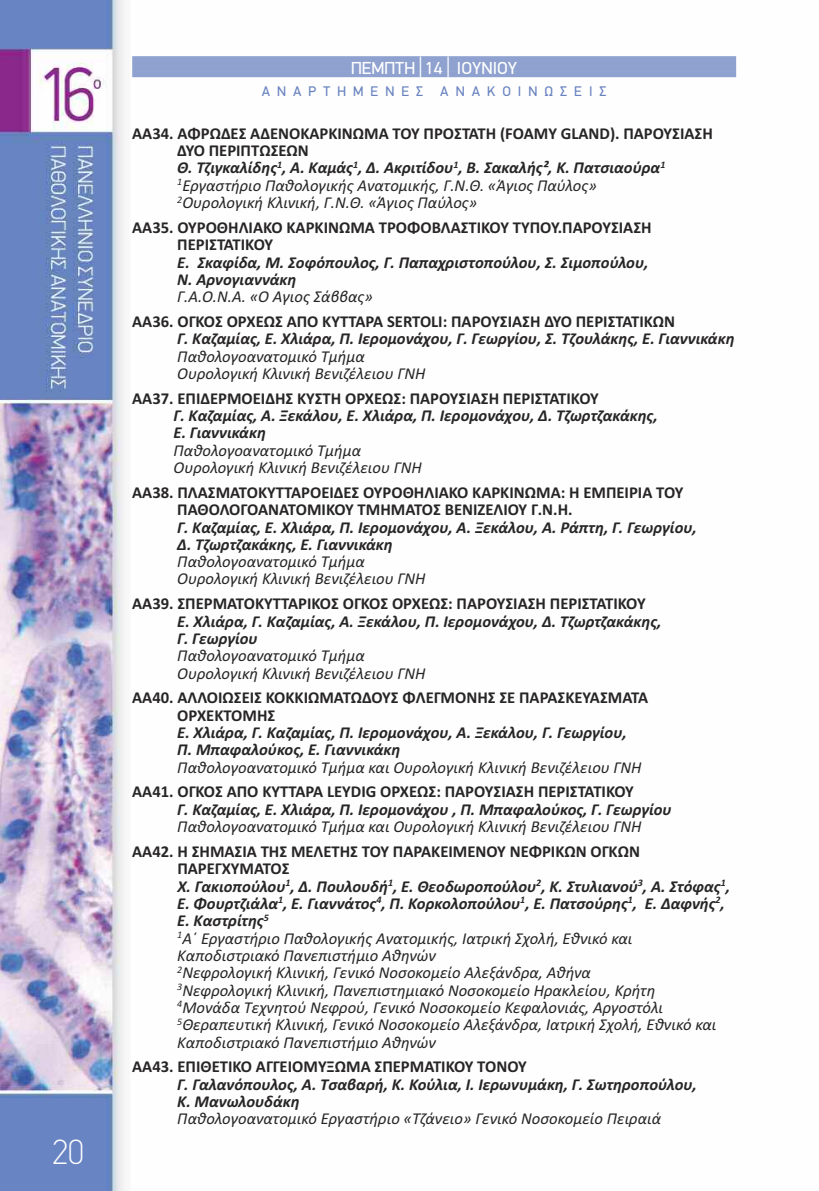
<style>
.page{position:relative;width:819px;height:1191px;background:#fff}
.page>*{position:absolute;margin:0;border:0;box-sizing:border-box;transform-origin:0 0}
.t1{font:100 35px "PF Din Text";color:#fff}
.t2{font:17.5px "PF Din Display";color:#fff}
.t3{font:italic 16.62px/17.3px "Calibri";color:#272526}
.t4{font:italic 700 16.62px/17.3px "Calibri";color:#272526}
.t5{font:700 16.62px/17.3px "Calibri";color:#272526}
.t6{font:14px "PF Din Display";letter-spacing:.5em;color:#6882bf}
.s1{font-size:21px}
.s2{font-weight:700;font-style:normal}
.s3{font-weight:700}
</style>
<div class="page">
<img style="left:0;top:0;width:737px;height:1191px">
<div style="left:132px;top:56px;width:604px;height:16px;background:#8ea1cf"></div>
<div style="left:132px;top:72px;width:604px;height:5px;background:#8ea1cf"></div>
<h1 class="t1" style="left:53px;top:1131px;width:33px">20</h1>
<p class="t2" style="left:351px;top:57px;width:168px">ΠΕΜΠΤΗ <span class="s1">|</span> 14 <span class="s1">|</span> ΙΟΥΝΙΟΥ</p>
<p class="t6" style="left:262px;top:82px;width:346px">ΑΝΑΡΤΗΜΕΝΕΣ ΑΝΑΚΟΙΝΩΣΕΙΣ</p>
<p class="t3" style="left:177px;top:124px;width:537px;text-indent:-45px"><span class="s2">ΑΑ34. ΑΦΡΩΔΕΣ ΑΔΕΝΟΚΑΡΚΙΝΩΜΑ ΤΟΥ ΠΡΟΣΤΑΤΗ (FOAMY GLAND). ΠΑΡΟΥΣΙΑΣΗ ΔΥΟ ΠΕΡΙΠΤΩΣΕΩΝ<br></span><span class="s3">Θ. Τζιγκαλίδης</span><sup>1</sup><span class="s3">, Α. Καμάς</span><sup>1</sup><span class="s3">, Δ. Ακριτίδου</span><sup>1</sup><span class="s3">, Β. Σακαλής², Κ. Πατσιαούρα</span><sup>1<br></sup><sup>1</sup>Εργαστήριο Παθολογικής Ανατομικής, Γ.Ν.Θ. «Άγιος Παύλος»<br><sup>2</sup>Ουρολογική Κλινική, Γ.Ν.Θ. «Άγιος Παύλος»</p>
<p class="t5" style="left:177px;top:218px;width:476px;text-indent:-45px">ΑΑ35. ΟΥΡΟΘΗΛΙΑΚΟ ΚΑΡΚΙΝΩΜΑ ΤΡΟΦΟΒΛΑΣΤΙΚΟΥ ΤΥΠΟΥ.ΠΑΡΟΥΣΙΑΣΗ<br>ΠΕΡΙΣΤΑΤΙΚΟΥ</p>
<p class="t4" style="left:177px;top:253px;width:472px">Ε. Σκαφίδα, Μ. Σοφόπουλος, Γ. Παπαχριστοπούλου, Σ. Σιμοπούλου,<br>Ν. Αρνογιαννάκη</p>
<p class="t3" style="left:177px;top:288px;width:197px">Γ.Α.Ο.Ν.Α. «Ο Αγιος Σάββας»</p>
<p class="t5" style="left:132px;top:312px;width:544px">ΑΑ36. ΟΓΚΟΣ ΟΡΧΕΩΣ ΑΠΟ ΚΥΤΤΑΡΑ SERTOLI: ΠΑΡΟΥΣΙΑΣΗ ΔΥΟ ΠΕΡΙΣΤΑΤΙΚΩΝ</p>
<p class="t4" style="left:177px;top:330px;width:558px">Γ. Καζαμίας, Ε. Χλιάρα, Π. Ιερομονάχου, Γ. Γεωργίου, Σ. Τζουλάκης, Ε. Γιαννικάκη</p>
<p class="t3" style="left:177px;top:347px;width:250px">Παθολογοανατομικό Τμήμα<br>Ουρολογική Κλινική Βενιζέλειου ΓΝΗ</p>
<p class="t5" style="left:132px;top:389px;width:468px">ΑΑ37. ΕΠΙΔΕΡΜΟΕΙΔΗΣ ΚΥΣΤΗ ΟΡΧΕΩΣ: ΠΑΡΟΥΣΙΑΣΗ ΠΕΡΙΣΤΑΤΙΚΟΥ</p>
<p class="t4" style="left:173px;top:407px;width:485px">Γ. Καζαμίας, Α. Ξεκάλου, Ε. Χλιάρα, Π. Ιερομονάχου, Δ. Τζωρτζακάκης,<br>Ε. Γιαννικάκη</p>
<p class="t3" style="left:173px;top:441px;width:250px">Παθολογοανατομικό Τμήμα<br>Ουρολογική Κλινική Βενιζέλειου ΓΝΗ</p>
<p class="t5" style="left:177px;top:483px;width:507px;text-indent:-45px">ΑΑ38. ΠΛΑΣΜΑΤΟΚΥΤΤΑΡΟΕΙΔΕΣ ΟΥΡΟΘΗΛΙΑΚΟ ΚΑΡΚΙΝΩΜΑ: Η ΕΜΠΕΙΡΙΑ ΤΟΥ<br>ΠΑΘΟΛΟΓΟΑΝΑΤΟΜΙΚΟΥ ΤΜΗΜΑΤΟΣ ΒΕΝΙΖΕΛΙΟΥ Γ.Ν.Η.</p>
<p class="t4" style="left:177px;top:518px;width:521px">Γ. Καζαμίας, Ε. Χλιάρα, Π. Ιερομονάχου, Α. Ξεκάλου, Α. Ράπτη, Γ. Γεωργίου,<br>Δ. Τζωρτζακάκης, Ε. Γιαννικάκη</p>
<p class="t3" style="left:177px;top:553px;width:250px">Παθολογοανατομικό Τμήμα<br>Ουρολογική Κλινική Βενιζέλειου ΓΝΗ</p>
<p class="t5" style="left:132px;top:595px;width:515px">ΑΑ39. ΣΠΕΡΜΑΤΟΚΥΤΤΑΡΙΚΟΣ ΟΓΚΟΣ ΟΡΧΕΩΣ: ΠΑΡΟΥΣΙΑΣΗ ΠΕΡΙΣΤΑΤΙΚΟΥ</p>
<p class="t4" style="left:177px;top:612px;width:485px">Ε. Χλιάρα, Γ. Καζαμίας, Α. Ξεκάλου, Π. Ιερομονάχου, Δ. Τζωρτζακάκης,<br>Γ. Γεωργίου</p>
<p class="t3" style="left:177px;top:647px;width:250px">Παθολογοανατομικό Τμήμα<br>Ουρολογική Κλινική Βενιζέλειου ΓΝΗ</p>
<p class="t5" style="left:177px;top:689px;width:472px;text-indent:-45px">ΑΑ40. ΑΛΛΟΙΩΣΕΙΣ ΚΟΚΚΙΩΜΑΤΩΔΟΥΣ ΦΛΕΓΜΟΝΗΣ ΣΕ ΠΑΡΑΣΚΕΥΑΣΜΑΤΑ<br>ΟΡΧΕΚΤΟΜΗΣ</p>
<p class="t4" style="left:177px;top:723px;width:451px">Ε. Χλιάρα, Γ. Καζαμίας, Π. Ιερομονάχου, Α. Ξεκάλου, Γ. Γεωργίου,<br>Π. Μπαφαλούκος, Ε. Γιαννικάκη</p>
<p class="t3" style="left:177px;top:758px;width:466px">Παθολογοανατομικό Τμήμα και Ουρολογική Κλινική Βενιζέλειου ΓΝΗ</p>
<p class="t5" style="left:132px;top:783px;width:503px">ΑΑ41. ΟΓΚΟΣ ΑΠΟ ΚΥΤΤΑΡΑ LEYDIG ΟΡΧΕΩΣ: ΠΑΡΟΥΣΙΑΣΗ ΠΕΡΙΣΤΑΤΙΚΟΥ</p>
<p class="t4" style="left:177px;top:800px;width:496px">Γ. Καζαμίας, Ε. Χλιάρα, Π. Ιερομονάχου , Π. Μπαφαλούκος, Γ. Γεωργίου</p>
<p class="t3" style="left:177px;top:817px;width:466px">Παθολογοανατομικό Τμήμα και Ουρολογική Κλινική Βενιζέλειου ΓΝΗ</p>
<p class="t3" style="left:177px;top:842px;width:554px;text-indent:-45px"><span class="s2">ΑΑ42. Η ΣΗΜΑΣΙΑ ΤΗΣ ΜΕΛΕΤΗΣ ΤΟΥ ΠΑΡΑΚΕΙΜΕΝΟΥ ΝΕΦΡΙΚΩΝ ΟΓΚΩΝ ΠΑΡΕΓΧΥΜΑΤΟΣ<br></span><span class="s3">Χ. Γακιοπούλου</span><sup>1</sup><span class="s3">, Δ. Πουλουδή</span><sup>1</sup><span class="s3">, Ε. Θεοδωροπούλου</span><sup>2</sup><span class="s3">, Κ. Στυλιανού</span><sup>3</sup><span class="s3">, Α. Στόφας</span><sup>1</sup><span class="s3">, Ε. Φουρτζιάλα</span><sup>1</sup><span class="s3">, Ε. Γιαννάτος</span><sup>4</sup><span class="s3">, Π. Κορκολοπούλου</span><sup>1</sup><span class="s3">, Ε. Πατσούρης</span><sup>1</sup><span class="s3">, Ε. Δαφνής</span><sup>2</sup><span class="s3">, E. Καστρίτης</span><sup>5<br></sup><sup>1</sup>Α΄ Εργαστήριο Παθολογικής Ανατομικής, Ιατρική Σχολή, Εθνικό και Καποδιστριακό Πανεπιστήμιο Αθηνών<br><sup>2</sup>Νεφρολογική Κλινική, Γενικό Νοσοκομείο Αλεξάνδρα, Αθήνα<br><sup>3</sup>Νεφρολογική Κλινική, Πανεπιστημιακό Νοσοκομείο Ηρακλείου, Κρήτη<br><sup>4</sup>Μονάδα Τεχνητού Νεφρού, Γενικό Νοσοκομείο Κεφαλονιάς, Αργοστόλι <sup>5</sup>Θεραπευτική Κλινική, Γενικό Νοσοκομείο Αλεξάνδρα, Ιατρική Σχολή, Εθνικό και Καποδιστριακό Πανεπιστήμιο Αθηνών</p>
<p class="t5" style="left:132px;top:1058px;width:396px">ΑΑ43. ΕΠΙΘΕΤΙΚΟ ΑΓΓΕΙΟΜΥΞΩΜΑ ΣΠΕΡΜΑΤΙΚΟΥ ΤΟΝΟΥ</p>
<p class="t4" style="left:177px;top:1075px;width:521px">Γ. Γαλανόπουλος, Α. Τσαβαρή, Κ. Κούλια, Ι. Ιερωνυμάκη, Γ. Σωτηροπούλου,<br>Κ. Μανωλουδάκη</p>
<p class="t3" style="left:177px;top:1110px;width:485px">Παθολογοανατομικό Εργαστήριο «Τζάνειο» Γενικό Νοσοκομείο Πειραιά</p>
</div>
